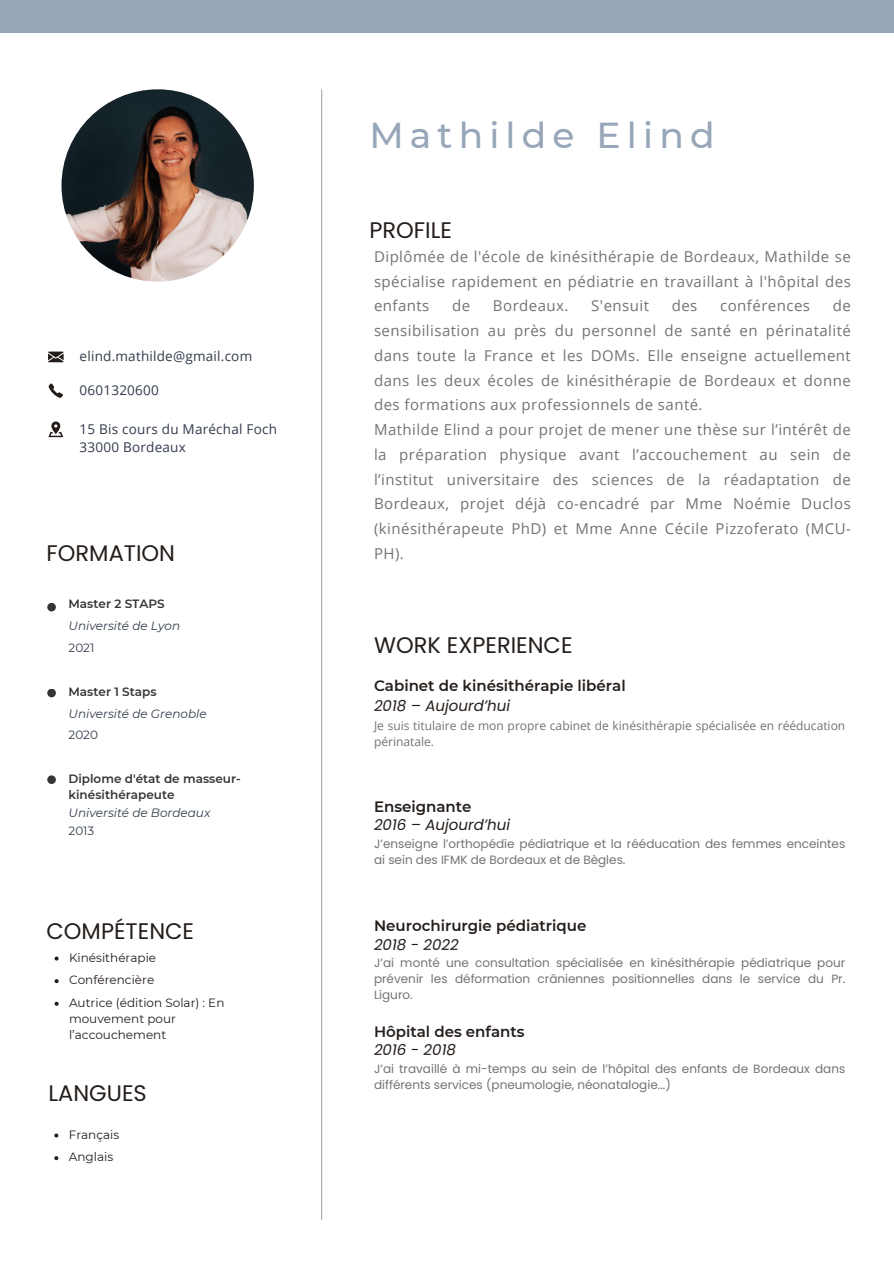
<style>
.page{position:relative;width:894px;height:1264px;background:#fff}
.page>*{position:absolute;margin:0;border:0;box-sizing:border-box;transform-origin:0 0}
.t1{font:500 36px "Montserrat";letter-spacing:.17em;color:#97a6b9}
.t2{font:22.5px "Poppins";color:#241d19}
.t3{font:15px/24.8px "Open Sans";letter-spacing:.03em;color:#737373;text-align:justify}
.t4{font:600 15px "Montserrat";color:#241d19}
.t5{font:italic 15px "Poppins";color:#241d19}
.t6{font:13.5px/18px "Open Sans";letter-spacing:.015em;color:#323b4c}
.t7{font:12px/16px "Poppins";color:#737373}
.t8{font:12px/22.6px "Montserrat";color:#241d19}
.t9{font:12px/16px "Open Sans";color:#737373}
.t10{font:600 12px/16px "Montserrat";color:#353535}
.t11{font:italic 12px "Montserrat";color:#323b4c}
.t12{font:12px "Montserrat";color:#323b4c}
</style>
<div class="page">
<div style="left:47px;top:603px;width:9px;height:8px;background:#353535;border-radius:50%"></div>
<div style="left:47px;top:688px;width:9px;height:9px;background:#353535;border-radius:50%"></div>
<div style="left:47px;top:775px;width:9px;height:9px;background:#353535;border-radius:50%"></div>
<hr style="left:321px;top:89px;width:1px;height:1130px;background:#a6a6a6">
<svg style="left:48px;top:351px;width:16px;height:11px"></svg>
<svg style="left:49px;top:383px;width:14px;height:15px"></svg>
<svg style="left:48px;top:421px;width:15px;height:16px"></svg>
<img style="left:61px;top:89px;width:193px;height:192px;border-radius:50%">
<svg style="left:55px;top:956px;width:4px;height:4px"></svg>
<svg style="left:55px;top:979px;width:4px;height:4px"></svg>
<svg style="left:55px;top:1001px;width:4px;height:4px"></svg>
<div style="left:0;top:0;width:893px;height:33px;background:#97a6b9"></div>
<svg style="left:54px;top:1133px;width:4px;height:4px"></svg>
<svg style="left:54px;top:1156px;width:4px;height:4px"></svg>
<p class="t6" style="left:80px;top:347px;width:174px">elind.mathilde@gmail.com</p>
<p class="t6" style="left:80px;top:381px;width:81px">0601320600</p>
<p class="t6" style="left:80px;top:419px;width:199px">15 Bis cours du Maréchal Foch<br>33000 Bordeaux</p>
<h2 class="t2" style="left:47px;top:540px;width:130px">FORMATION</h2>
<p class="t10" style="left:68px;top:595px;width:98px">Master 2 STAPS</p>
<p class="t11" style="left:68px;top:617px;width:113px">Université de Lyon</p>
<p class="t12" style="left:68px;top:639px;width:27px">2021</p>
<p class="t10" style="left:68px;top:683px;width:90px">Master 1 Staps</p>
<p class="t11" style="left:68px;top:705px;width:140px">Université de Grenoble</p>
<p class="t12" style="left:68px;top:726px;width:31px">2020</p>
<p class="t10" style="left:68px;top:769px;width:174px">Diplome d'état de masseur&shy;kinésithérapeute</p>
<p class="t11" style="left:68px;top:804px;width:143px">Université de Bordeaux</p>
<p class="t12" style="left:68px;top:822px;width:27px">2013</p>
<h2 class="t2" style="left:47px;top:918px;width:149px">COMPÉTENCE</h2>
<p class="t8" style="left:69px;top:945px;width:157px">Kinésithérapie<br>Conférencière<br>Autrice (édition Solar) : En</p>
<p class="t8" style="left:69px;top:1010px;width:108px;line-height:16px">mouvement pour l’accouchement</p>
<h2 class="t2" style="left:49px;top:1079px;width:100px">LANGUES</h2>
<p class="t8" style="left:69px;top:1122px;width:52px">Français<br>Anglais</p>
<h1 class="t1" style="left:369px;top:111px;width:346px">Mathilde Elind</h1>
<h2 class="t2" style="left:369px;top:217px;width:84px">PROFILE</h2>
<p class="t3" style="left:374px;top:243px;width:478px">Diplômée de l'école de kinésithérapie de Bordeaux, Mathilde se spécialise rapidement en pédiatrie en travaillant à l'hôpital des enfants</p>
<p class="t3" style="left:452px;top:293px;width:20px">de</p>
<p class="t3" style="left:493px;top:293px;width:77px">Bordeaux.</p>
<p class="t3" style="left:591px;top:293px;width:59px">S'ensuit</p>
<p class="t3" style="left:671px;top:293px;width:27px">des</p>
<p class="t3" style="left:720px;top:293px;width:91px">conférences</p>
<p class="t3" style="left:374px;top:293px;width:478px;text-align:left;text-indent:458px">de sensibilisation au près du personnel de santé en périnatalité dans toute la France et les DOMs. Elle enseigne actuellement dans les deux écoles de kinésithérapie de Bordeaux et donne des formations aux professionnels de santé.<br>Mathilde Elind a pour projet de mener une thèse sur l’intérêt de la préparation physique avant l’accouchement au sein de l’institut universitaire des sciences de la réadaptation de Bordeaux, projet déjà co-encadré par Mme Noémie Duclos (kinésithérapeute PhD) et Mme Anne Cécile Pizzoferato (MCU-PH).</p>
<h2 class="t2" style="left:374px;top:632px;width:200px">WORK EXPERIENCE</h2>
<p class="t4" style="left:374px;top:675px;width:253px">Cabinet de kinésithérapie libéral</p>
<p class="t5" style="left:374px;top:697px;width:137px">2018 – Aujourd’hui</p>
<p class="t9" style="left:374px;top:717px;width:472px">Je suis titulaire de mon propre cabinet de kinésithérapie spécialisée en rééducation périnatale.</p>
<p class="t4" style="left:374px;top:796px;width:99px">Enseignante</p>
<p class="t5" style="left:374px;top:816px;width:137px">2016 – Aujourd’hui</p>
<p class="t7" style="left:374px;top:836px;width:472px">J’enseigne l’orthopédie pédiatrique et la rééducation des femmes enceintes ai sein des IFMK de Bordeaux et de Bègles.</p>
<p class="t4" style="left:374px;top:915px;width:214px">Neurochirurgie pédiatrique</p>
<p class="t5" style="left:374px;top:935px;width:86px">2018 - 2022</p>
<p class="t7" style="left:374px;top:954px;width:472px;text-align:justify">J’ai monté une consultation spécialisée en kinésithérapie pédiatrique pour prévenir les déformation crâniennes positionnelles dans le service du Pr.<br>Liguro.</p>
<p class="t4" style="left:374px;top:1021px;width:152px">Hôpital des enfants</p>
<p class="t5" style="left:374px;top:1041px;width:83px">2016 - 2018</p>
<p class="t7" style="left:374px;top:1060px;width:472px">J’ai travaillé à mi-temps au sein de l’hôpital des enfants de Bordeaux dans différents services (pneumologie, néonatalogie...)</p>
</div>
